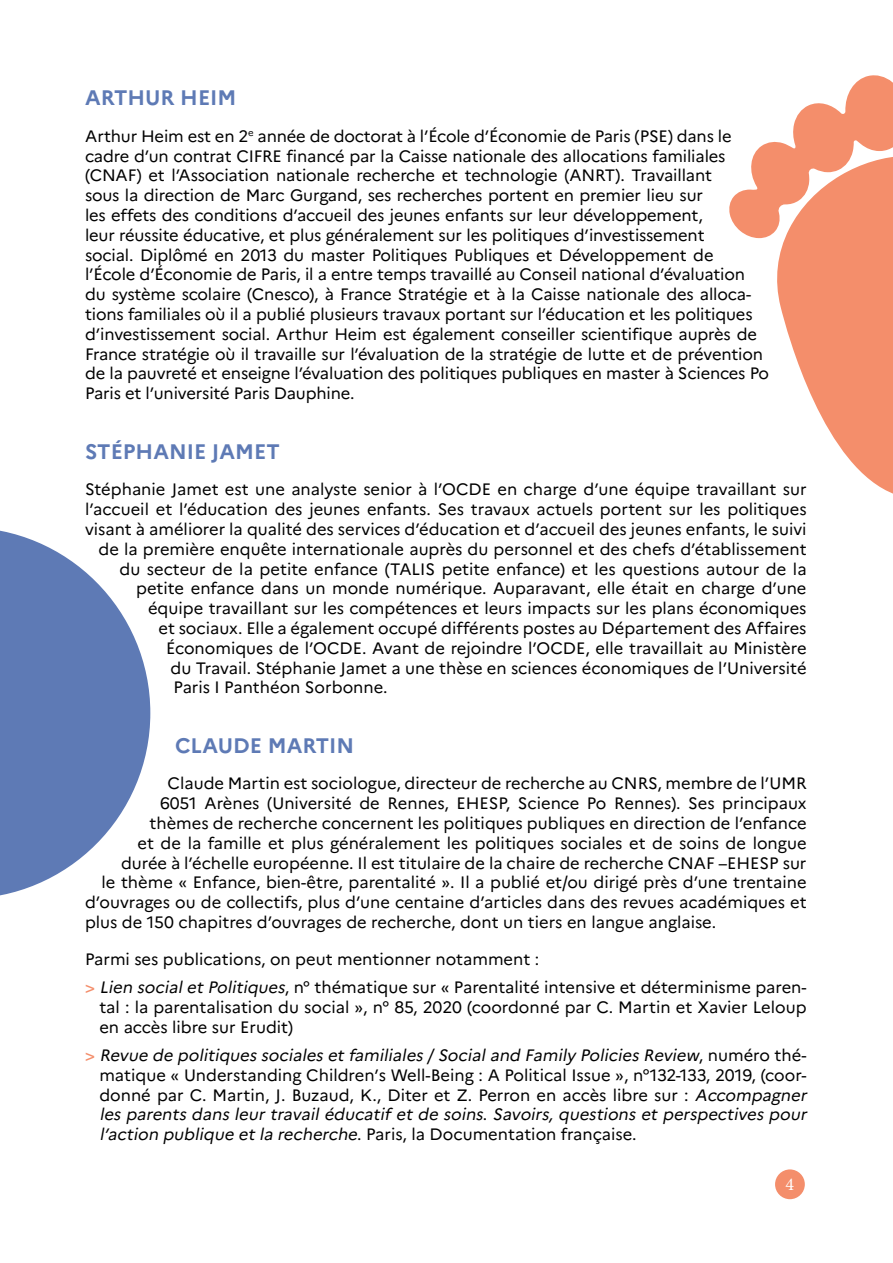
<style>
.page{position:relative;width:893px;height:1263px;background:#fff}
.page>*{position:absolute;margin:0;border:0;box-sizing:border-box;transform-origin:0 0}
.t1{font:700 21px "Marianne";color:#5e7ab5}
.t2{font:18px "Minion Pro";color:#fff}
.t3{font:16.5px/19.8px "Marianne";letter-spacing:-.005em;color:#000}
.t4{font:italic 16.5px/19.8px "Marianne";letter-spacing:-.215em;color:#000}
.s1{font-weight:500;color:#f48e6b}
.s2{font-style:italic}
.s3{font-weight:500;font-style:normal;color:#f48e6b}
.s4{font-style:normal}
</style>
<div class="page">
<div style="left:775px;top:1169px;width:30px;height:30px;background:#f48e6b;border-radius:50%"></div>
<svg style="left:729px;top:75px;width:164px;height:419px"></svg>
<svg style="left:0;top:530px;width:150px;height:366px;fill:#5e7ab5"></svg>
<p class="t1" style="left:85px;top:85px;width:153px">ARTHUR HEIM</p>
<p class="t3" style="left:85px;top:126px;width:686px">Arthur Heim est en 2<sup>e</sup> année de doctorat à l’École d’Économie de Paris (PSE) dans le cadre d’un contrat CIFRE financé par la Caisse nationale des allocations familiales (CNAF) et l’Association nationale recherche et technologie (AN RT). Travaillant<br>sous la direction de Marc Gurgand, ses recherches portent en premier lieu sur<br>les effets des conditions d’accueil des jeunes enfants sur leur développement,<br>leur réussite éducative, et plus généralement sur les politiques d’investissement<br>social. Diplômé en 2013 du master Politiques Publiques et Développement de<br>l’École d’Économie de Paris, il a entre temps travaillé au Conseil national d’évaluation du système scolaire (Cnesco), à France Stratégie et à la Caisse nationale des alloca&shy;tions familiales où il a publié plusieurs travaux portant sur l’éducation et les politiques d’investissement social. Arthur Heim est également conseiller scientifique auprès de France stratégie où il travaille sur l’évaluation de la stratégie de lutte et de prévention de la pauvreté et enseigne l’évaluation des politiques publiques en master à Sciences Po Paris et l’université Paris Dauphine.</p>
<p class="t1" style="left:85px;top:438px;width:195px">STÉPHANI E JAMET</p>
<p class="t3" style="left:85px;top:479px;width:723px">Stéphanie Jamet est une analyste senior à l’OCDE en charge d’une équipe travaillant sur</p>
<p class="t3" style="left:85px;top:499px;width:723px">l’accueil et l’éducation des jeunes enfants. Ses travaux actuels portent sur les politiques</p>
<p class="t3" style="left:85px;top:519px;width:723px">visant à améliorer la qualité des services d’éducation et d’accueil des jeunes enfants, le suivi</p>
<p class="t3" style="left:99px;top:539px;width:710px">de la première enquête internationale auprès du personnel et des chefs d’établissement</p>
<p class="t3" style="left:120px;top:559px;width:300px">du secteur de la petite enfance (TALIS</p>
<p class="t3" style="left:442px;top:559px;width:366px">petite enfance) et les questions autour de la</p>
<p class="t3" style="left:136px;top:578px;width:672px">petite enfance dans un monde numérique. Auparavant, elle était en charge d’une</p>
<p class="t3" style="left:148px;top:598px;width:660px">équipe travaillant sur les compétences et leurs impacts sur les plans économiques</p>
<p class="t3" style="left:159px;top:618px;width:649px">et sociaux. E lle a également occupé différents postes au Département des Affaires</p>
<p class="t3" style="left:166px;top:638px;width:642px">Économiques de l’OCDE. Avant de rejoindre l’OCDE, elle travaillait au Ministère</p>
<p class="t3" style="left:171px;top:658px;width:637px">du Travail. Stéphanie Jamet a une thèse en sciences économiques de l’U niversité</p>
<p class="t3" style="left:174px;top:677px;width:216px">Paris I Panthéon Sorbonne.</p>
<p class="t1" style="left:175px;top:732px;width:30px">CLAU</p>
<p class="t1" style="left:233px;top:732px;width:52px">DE MAR</p>
<p class="t1" style="left:316px;top:732px;width:36px">TIN</p>
<p class="t3" style="left:168px;top:773px;width:640px">Claude Martin est sociologue, directeur de recherche au CN RS, membre de l’U MR</p>
<p class="t3" style="left:160px;top:793px;width:648px">6051 Arènes (U niversité de Rennes, E HES P, Science Po Rennes). Ses principaux</p>
<p class="t3" style="left:150px;top:813px;width:659px">thèmes de recherche concernent les politiques publiques en direction de l’enfance</p>
<p class="t3" style="left:138px;top:833px;width:670px">et de la famille et plus généralement les politiques sociales et de soins de longue</p>
<p class="t3" style="left:121px;top:853px;width:687px">durée à l’échelle européenne. I l est titulaire de la chaire de recherche CNAF –E HES P sur</p>
<p class="t3" style="left:102px;top:872px;width:707px">le thème « E nfance, bien-être, parentalité ». I l a publié et/ou dirigé près d’une trentaine</p>
<p class="t3" style="left:85px;top:892px;width:723px">d’ouvrages ou de collectifs, plus d’une centaine d’articles dans des revues académiques et</p>
<p class="t3" style="left:85px;top:912px;width:633px">plus de 150 chapitres d’ouvrages de recherche, dont un tiers en langue anglaise.</p>
<p class="t3" style="left:85px;top:945px;width:723px;line-height:28.3px">Parmi ses publications, on peut mentionner notamment :<br><span class="s1">&gt;</span> <span class="s2">Lien socialet Politiques</span>, n° thématique sur « Parentalité intensive et déterminisme paren-</p>
<p class="t3" style="left:99px;top:997px;width:709px">tal : la parentalisation du social », n° 85, 2020 (coordonné par C. Martin et Xavier Leloup en accès libre sur E rudit)</p>
<p class="t4" style="left:99px;top:1045px;width:712px;text-indent:-14px"><span class="s3">&gt;</span> Revue de politiques sociales et familiales /Socialand Family Policies Review<span class="s4">, n u m é r o t h é - matique « U nderstanding Children’s Well-Being : A Political Issue », n°132-133, 2019, (coor&shy;donné par C. Martin, J. Buzaud, K., Diter et Z. Perron en accès libre sur :</span> Accompagner les parents dans leur travail éducatif et de soins<span class="s4">.</span> Savoirs, questions et perspectives pour l’action publique et la recherche<span class="s4">. Paris, la Documentation française.</span></p>
<p class="t2" style="left:786px;top:1172px;width:10px">4</p>
</div>
